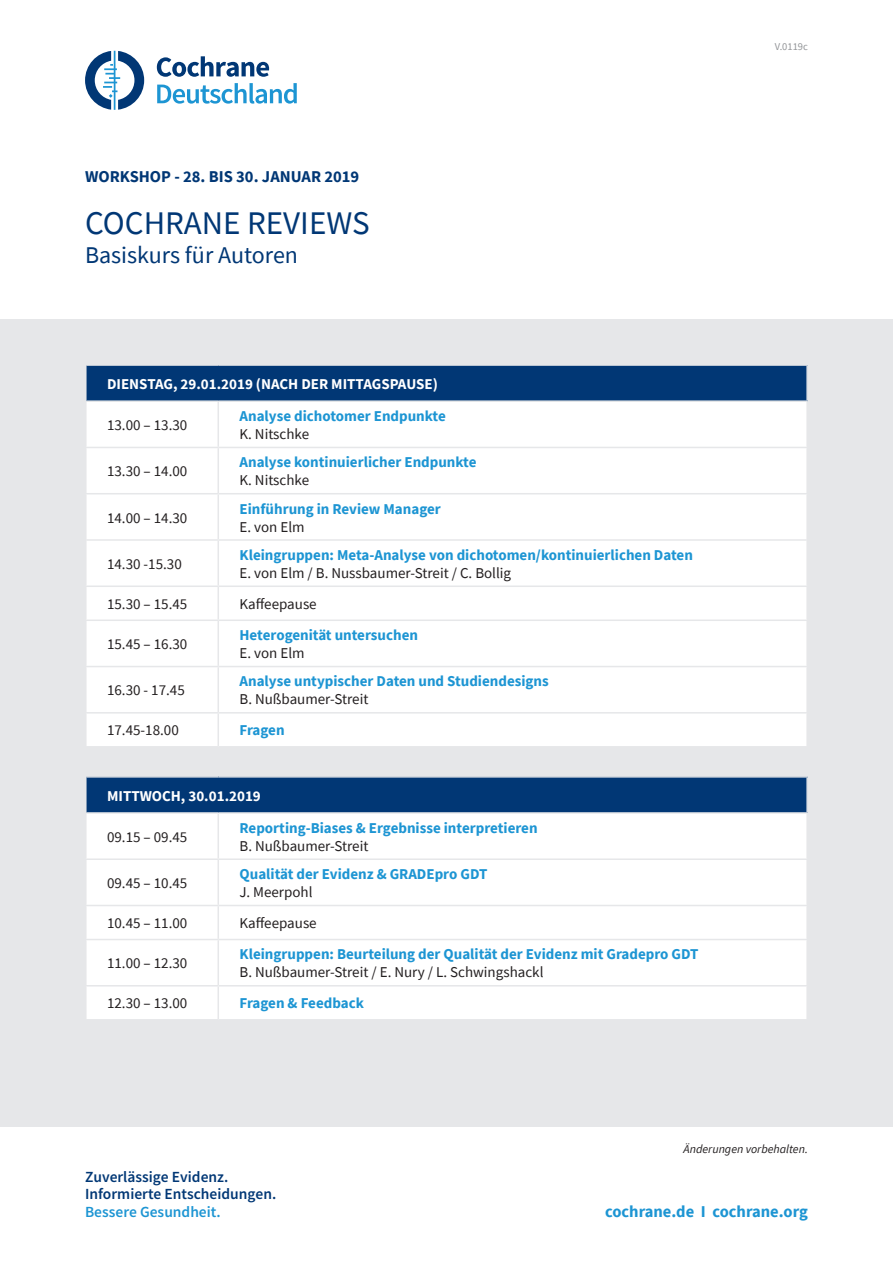
<style>
.page{position:relative;width:893px;height:1263px;background:#fff}
.page>*{position:absolute;margin:0;border:0;box-sizing:border-box;transform-origin:0 0}
.t1{font:33px "Source Sans Pro";color:#013775}
.t2{font:24px "Source Sans Pro";color:#013775}
.t3{font:700 16.5px "Source Sans Pro";color:#013775}
.t4{font:700 16.5px "Source Sans Pro";color:#1d95d3}
.t5{font:600 15.45px/17.4px "Source Sans Pro";color:#013775}
.t6{font:600 15.45px "Source Sans Pro";color:#1d95d3}
.t7{font:700 15px "Source Sans Pro";color:#1d95d3}
.t8{font:15px "Source Sans Pro";color:#231f20}
.t9{font:700 15px "Source Sans Pro";color:#fff}
.t10{font:italic 12px "Source Sans Pro";color:#231f20}
.t11{font:10.5px "Source Sans Pro";color:#939598}
</style>
<div class="page">
<div style="left:0;top:319px;width:893px;height:808px;background:#e6e7e9"></div>
<svg style="left:85px;top:51px;width:59px;height:59px"></svg>
<svg style="left:157px;top:56px;width:112px;height:21px"></svg>
<svg style="left:157px;top:83px;width:140px;height:21px"></svg>
<div style="left:86px;top:365px;width:721px;height:36px;background:#013775"></div>
<div style="left:87px;top:402px;width:719px;height:344px;background:#fff"></div>
<hr style="left:85px;top:364px;width:133px;height:2px;background:#e6e7e9">
<hr style="left:85px;top:366px;width:2px;height:34px;background:#e6e7e9">
<hr style="left:218px;top:364px;width:590px;height:2px;background:#e6e7e9">
<hr style="left:806px;top:366px;width:2px;height:34px;background:#e6e7e9">
<hr style="left:85px;top:400px;width:133px;height:2px;background:#e6e7e9">
<hr style="left:218px;top:400px;width:590px;height:2px;background:#e6e7e9">
<hr style="left:218px;top:402px;width:1px;height:45px;background:#e6e7e9">
<hr style="left:85px;top:447px;width:133px;height:1px;background:#e6e7e9">
<hr style="left:218px;top:447px;width:590px;height:1px;background:#e6e7e9">
<hr style="left:218px;top:448px;width:1px;height:45px;background:#e6e7e9">
<hr style="left:85px;top:493px;width:133px;height:1px;background:#e6e7e9">
<hr style="left:218px;top:493px;width:590px;height:1px;background:#e6e7e9">
<hr style="left:218px;top:494px;width:1px;height:45px;background:#e6e7e9">
<hr style="left:85px;top:539px;width:133px;height:2px;background:#e6e7e9">
<hr style="left:218px;top:539px;width:590px;height:2px;background:#e6e7e9">
<hr style="left:218px;top:541px;width:1px;height:44px;background:#e6e7e9">
<hr style="left:85px;top:585px;width:133px;height:2px;background:#e6e7e9">
<hr style="left:218px;top:585px;width:590px;height:2px;background:#e6e7e9">
<hr style="left:218px;top:587px;width:1px;height:32px;background:#e6e7e9">
<hr style="left:85px;top:619px;width:133px;height:2px;background:#e6e7e9">
<hr style="left:218px;top:619px;width:590px;height:2px;background:#e6e7e9">
<hr style="left:218px;top:621px;width:1px;height:45px;background:#e6e7e9">
<hr style="left:85px;top:666px;width:133px;height:1px;background:#e6e7e9">
<hr style="left:218px;top:666px;width:590px;height:1px;background:#e6e7e9">
<hr style="left:218px;top:667px;width:1px;height:45px;background:#e6e7e9">
<hr style="left:85px;top:712px;width:133px;height:1px;background:#e6e7e9">
<hr style="left:218px;top:712px;width:590px;height:1px;background:#e6e7e9">
<hr style="left:218px;top:713px;width:1px;height:33px;background:#e6e7e9">
<div style="left:86px;top:777px;width:721px;height:36px;background:#013775"></div>
<div style="left:87px;top:814px;width:719px;height:205px;background:#fff"></div>
<hr style="left:85px;top:777px;width:2px;height:35px;background:#e6e7e9">
<hr style="left:806px;top:777px;width:2px;height:35px;background:#e6e7e9">
<hr style="left:85px;top:812px;width:133px;height:2px;background:#e6e7e9">
<hr style="left:218px;top:812px;width:590px;height:2px;background:#e6e7e9">
<hr style="left:218px;top:814px;width:1px;height:44px;background:#e6e7e9">
<hr style="left:85px;top:858px;width:133px;height:2px;background:#e6e7e9">
<hr style="left:218px;top:858px;width:590px;height:2px;background:#e6e7e9">
<hr style="left:218px;top:860px;width:1px;height:45px;background:#e6e7e9">
<hr style="left:85px;top:905px;width:133px;height:1px;background:#e6e7e9">
<hr style="left:218px;top:905px;width:590px;height:1px;background:#e6e7e9">
<hr style="left:218px;top:906px;width:1px;height:33px;background:#e6e7e9">
<hr style="left:85px;top:939px;width:133px;height:1px;background:#e6e7e9">
<hr style="left:218px;top:939px;width:590px;height:1px;background:#e6e7e9">
<hr style="left:218px;top:940px;width:1px;height:45px;background:#e6e7e9">
<hr style="left:85px;top:985px;width:133px;height:1px;background:#e6e7e9">
<hr style="left:218px;top:985px;width:590px;height:1px;background:#e6e7e9">
<hr style="left:218px;top:986px;width:1px;height:33px;background:#e6e7e9">
<p class="t3" style="left:85px;top:166px;width:276px">WORKSHOP - 28. BIS 30. JANUAR 2019</p>
<h1 class="t1" style="left:85px;top:202px;width:286px">COCHRANE REVIEWS</h1>
<h2 class="t2" style="left:85px;top:240px;width:214px">Basiskurs für Autoren</h2>
<p class="t9" style="left:107px;top:374px;width:332px">DIENSTAG, 29.01.2019 (NACH DER MITTAGSPAUSE)</p>
<p class="t8" style="left:107px;top:415px;width:82px">13.00 – 13.30</p>
<p class="t7" style="left:240px;top:406px;width:208px">Analyse dichotomer Endpunkte</p>
<p class="t8" style="left:240px;top:424px;width:71px">K. Nitschke</p>
<p class="t8" style="left:107px;top:462px;width:82px">13.30 – 14.00</p>
<p class="t8" style="left:107px;top:508px;width:82px">14.00 – 14.30</p>
<p class="t8" style="left:107px;top:554px;width:76px">14.30 -15.30</p>
<p class="t7" style="left:240px;top:452px;width:238px">Analyse kontinuierlicher Endpunkte</p>
<p class="t8" style="left:240px;top:471px;width:71px">K. Nitschke</p>
<p class="t7" style="left:240px;top:498px;width:203px">Einführung in Review Manager</p>
<p class="t8" style="left:240px;top:517px;width:67px">E. von Elm</p>
<p class="t7" style="left:240px;top:545px;width:455px">Kleingruppen: Meta-Analyse von dichotomen/kontinuierlichen Daten</p>
<p class="t8" style="left:240px;top:563px;width:273px">E. von Elm / B. Nussbaumer-Streit / C. Bollig</p>
<p class="t8" style="left:107px;top:594px;width:82px">15.30 – 15.45</p>
<p class="t8" style="left:240px;top:594px;width:79px">Kaffeepause</p>
<p class="t8" style="left:107px;top:634px;width:82px">15.45 – 16.30</p>
<p class="t7" style="left:240px;top:625px;width:180px">Heterogenität untersuchen</p>
<p class="t8" style="left:240px;top:643px;width:67px">E. von Elm</p>
<p class="t8" style="left:107px;top:681px;width:79px">16.30 - 17.45</p>
<p class="t7" style="left:240px;top:671px;width:311px">Analyse untypischer Daten und Studiendesigns</p>
<p class="t8" style="left:240px;top:690px;width:130px">B. Nußbaumer-Streit</p>
<p class="t8" style="left:107px;top:721px;width:73px">17.45-18.00</p>
<p class="t7" style="left:240px;top:720px;width:47px">Fragen</p>
<p class="t9" style="left:107px;top:785px;width:155px">MITTWOCH, 30.01.2019</p>
<p class="t8" style="left:107px;top:827px;width:82px">09.15 – 09.45</p>
<p class="t7" style="left:240px;top:818px;width:300px">Reporting-Biases &amp; Ergebnisse interpretieren</p>
<p class="t8" style="left:240px;top:836px;width:130px">B. Nußbaumer-Streit</p>
<p class="t8" style="left:107px;top:873px;width:82px">09.45 – 10.45</p>
<p class="t7" style="left:240px;top:864px;width:249px">Qualität der Evidenz &amp; GRADEpro GDT</p>
<p class="t8" style="left:240px;top:882px;width:75px">J. Meerpohl</p>
<p class="t8" style="left:107px;top:914px;width:82px">10.45 – 11.00</p>
<p class="t8" style="left:240px;top:914px;width:79px">Kaffeepause</p>
<p class="t8" style="left:107px;top:954px;width:82px">11.00 – 12.30</p>
<p class="t7" style="left:240px;top:944px;width:461px">Kleingruppen: Beurteilung der Qualität der Evidenz mit Gradepro GDT</p>
<p class="t8" style="left:240px;top:963px;width:305px">B. Nußbaumer-Streit / E. Nury / L. Schwingshackl</p>
<p class="t8" style="left:107px;top:994px;width:82px">12.30 – 13.00</p>
<p class="t7" style="left:240px;top:993px;width:126px">Fragen &amp; Feedback</p>
<p class="t11" style="left:775px;top:40px;width:35px">V.0119c</p>
<p class="t5" style="left:85px;top:1168px;width:193px">Zuverlässige Evidenz.<br>Informierte Entscheidungen.</p>
<p class="t6" style="left:85px;top:1201px;width:137px">Bessere Gesundheit.</p>
<p class="t10" style="left:684px;top:1141px;width:126px">Änderungen vorbehalten.</p>
<p class="t4" style="left:605px;top:1200px;width:204px">cochrane.de I cochrane.org</p>
</div>
